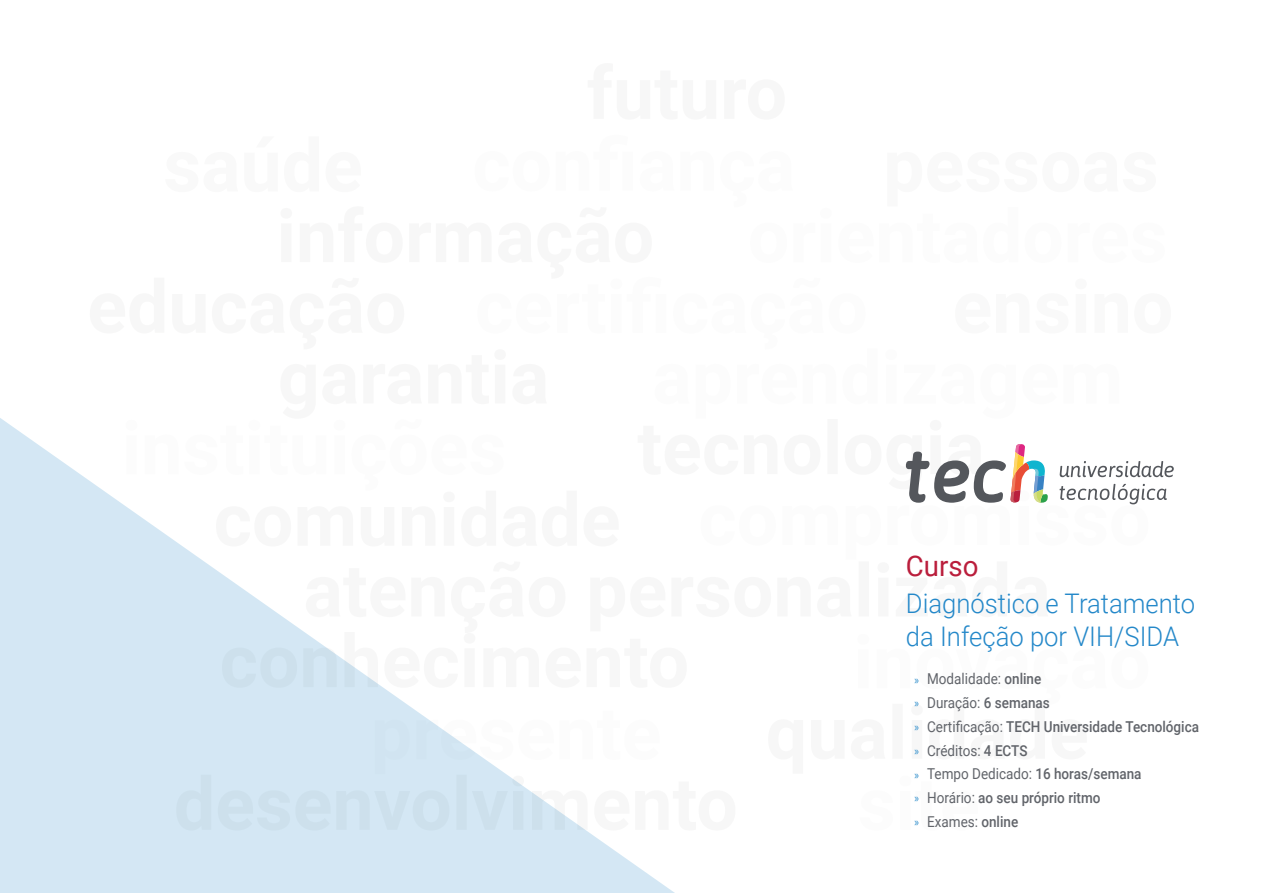
<style>
.page{position:relative;width:1263px;height:893px;background:#fff}
.page>*{position:absolute;margin:0;border:0;box-sizing:border-box;transform-origin:0 0}
.t1{font:28.5px "Roboto";color:#ba1e3c}
.t2{font:300 27px/33px "Roboto";color:#2488c9;scale:.95 1}
.t3{font:500 15px/23.7px "Roboto";color:#61646a;scale:.9 1}
.s1{font-family:"Myriad Pro";font-weight:400;font-size:12px;color:#2488c9}
.s2{font-weight:400}
</style>
<div class="page">
<svg style="left:0;top:418px;width:675px;height:475px;fill:#d4e7f4"></svg>
<svg style="left:90px;top:418px;width:1084px;height:142px"></svg>
<h1 class="t1" style="left:906px;top:546px;width:74px">Curso</h1>
<h2 class="t2" style="left:906px;top:586px;width:306px">Diagnóstico e Tratamento da Infeção por VIH/SIDA</h2>
<p class="t3" style="left:914px;top:667px;width:318px"><span class="s1">»</span> <span class="s2">Modalidade:</span> online<br><span class="s1">»</span> <span class="s2">Duração:</span> 6 semanas<br><span class="s1">»</span> <span class="s2">Certificação:</span> TECH Universidade Tecnológica <span class="s1">»</span> <span class="s2">Créditos:</span> 4 ECTS<br><span class="s1">»</span> <span class="s2">Tempo Dedicado:</span> 16 horas/semana<br><span class="s1">»</span> <span class="s2">Horário:</span> ao seu próprio ritmo<br><span class="s1">»</span> <span class="s2">Exames:</span> online</p>
</div>
